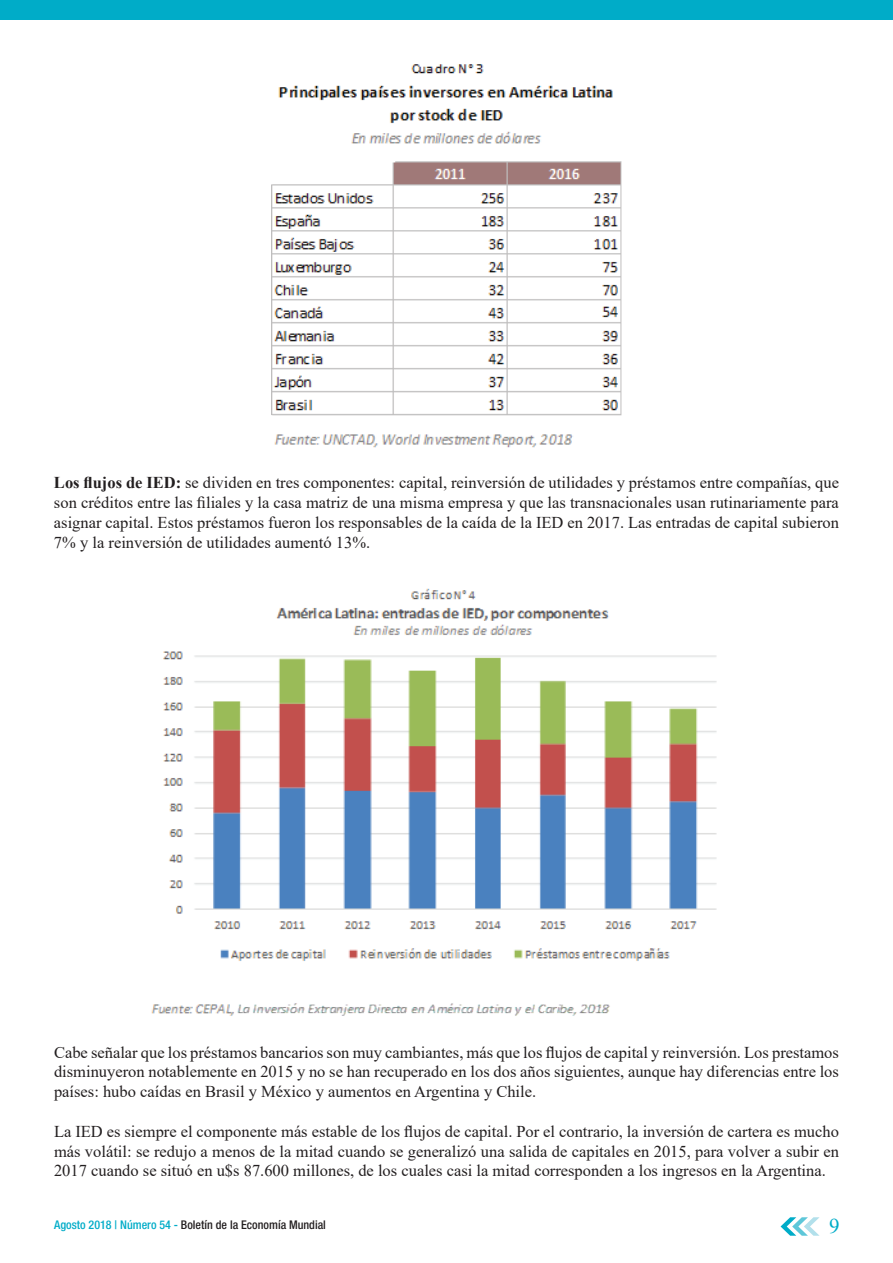
<style>
.page{position:relative;width:893px;height:1263px;background:#fff}
.page>*{position:absolute;margin:0;border:0;box-sizing:border-box;transform-origin:0 0}
.t1{font:21px "Times New Roman";color:#00acc8}
.t2{font:16.5px/19.8px "Times New Roman";color:#231f20;text-align:justify}
.t3{font:500 condensed 12px "Helvetica Neue LT Pro";color:#231f20}
.s1{font-weight:700}
.s2{color:#00acc8}
</style>
<div class="page">
<svg style="left:780px;top:1217px;width:39px;height:19px"></svg>
<img style="left:272px;top:64px;width:350px;height:384px">
<img style="left:151px;top:588px;width:566px;height:428px">
<div style="left:0;top:0;width:893px;height:20px;background:#00acc8"></div>
<p class="t2" style="left:54px;top:472px;width:786px"><span class="s1">Los flujos de IED:</span> se dividen en tres componentes: capital, reinversión de utilidades y préstamos entre compañías, que son créditos entre las filiales y la casa matriz de una misma empresa y que las transnacionales usan rutinariamente para asignar capital. Estos préstamos fueron los responsables de la caída de la IED en 2017. Las entradas de capital subieron 7% y la reinversión de utilidades aumentó 13%.</p>
<p class="t2" style="left:54px;top:1041px;width:786px">Cabe señalar que los préstamos bancarios son muy cambiantes, más que los flujos de capital y reinversión. Los prestamos disminuyeron notablemente en 2015 y no se han recuperado en los dos años siguientes, aunque hay diferencias entre los países: hubo caídas en Brasil y México y aumentos en Argentina y Chile.</p>
<p class="t2" style="left:54px;top:1121px;width:786px">La IED es siempre el componente más estable de los flujos de capital. Por el contrario, la inversión de cartera es mucho más volátil: se redujo a menos de la mitad cuando se generalizó una salida de capitales en 2015, para volver a subir en 2017 cuando se situó en u$s 87.600 millones, de los cuales casi la mitad corresponden a los ingresos en la Argentina.</p>
<p class="t3" style="left:54px;top:1217px;width:273px"><span class="s2">Agosto 2018 | Número 54 -</span> Boletín de la Economía Mundial</p>
<p class="t1" style="left:829px;top:1211px;width:12px">9</p>
</div>
